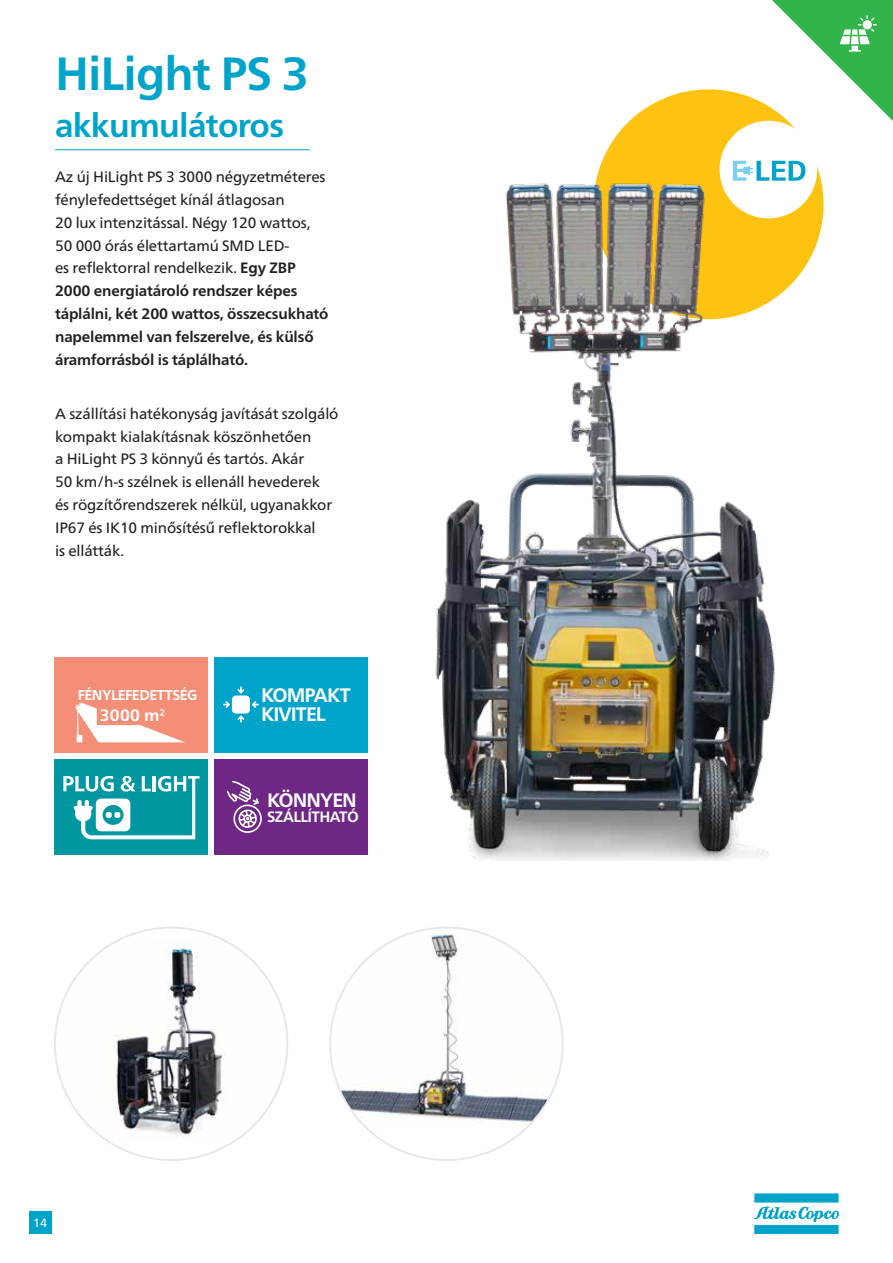
<style>
.page{position:relative;width:893px;height:1263px;background:#fff}
.page>*{position:absolute;margin:0;border:0;box-sizing:border-box;transform-origin:0 0}
.Paragraph_introduction{font:700 46.5px "Neue Frutiger World";letter-spacing:-.02em;color:#00a4ca}
.Paragraph_introduction-2{font:700 33px "Neue Frutiger World";letter-spacing:-.02em;color:#00a4ca}
.text_table{font:700 19.5px/19.5px "Neue Frutiger World";letter-spacing:-.05em;color:#fff}
.text_table-2{font:700 16.5px "Neue Frutiger World";color:#fff}
.BODICOPY_TEXTOS{font:15px/22.8px "Neue Frutiger World";letter-spacing:-.01em;color:#231f20}
.text_table-3{font:700 15px "Neue Frutiger World";letter-spacing:-.04em;color:#fff}
.text_table-4{font:700 14.25px "Neue Frutiger World";letter-spacing:-.04em;color:#fff}
.t1{font:12px "Neue Frutiger World";color:#fff}
.s1{font-weight:700}
</style>
<div class="page">
<svg style="left:754px;top:1193px;width:85px;height:41px"></svg>
<div style="left:29px;top:1211px;width:22px;height:23px;background:#00a4ca"></div>
<div style="left:594px;top:89px;width:229px;height:230px;background:#fec210;border-radius:50%"></div>
<div style="left:720px;top:121px;width:97px;height:97px;background:#fff;border-radius:50%"></div>
<svg style="left:796px;top:161px;width:9px;height:20px"></svg>
<img style="left:435px;top:148px;width:361px;height:713px">
<img style="left:55px;top:940px;width:232px;height:199px">
<img style="left:332px;top:929px;width:229px;height:198px">
<svg style="left:772px;top:0;width:121px;height:121px"></svg>
<hr style="left:55px;top:149px;width:255px;height:1px;background:#00a4ca">
<div style="left:54px;top:759px;width:154px;height:96px;background:#0097a0"></div>
<svg style="left:63px;top:776px;width:137px;height:63px"></svg>
<div style="left:215px;top:759px;width:153px;height:96px;background:#6f2786"></div>
<div style="left:215px;top:656px;width:153px;height:96px;background:#00a4ca"></div>
<svg style="left:227px;top:781px;width:35px;height:52px"></svg>
<div style="left:232px;top:695px;width:18px;height:18px;background:#fff;border-radius:4px"></div>
<svg style="left:237px;top:686px;width:7px;height:7px"></svg>
<svg style="left:237px;top:715px;width:7px;height:8px"></svg>
<svg style="left:252px;top:701px;width:7px;height:7px"></svg>
<svg style="left:223px;top:701px;width:7px;height:7px"></svg>
<div style="left:54px;top:656px;width:154px;height:96px;background:#f58e76"></div>
<svg style="left:75px;top:702px;width:109px;height:40px"></svg>
<p class="Paragraph_introduction" style="left:55px;top:33px;width:256px">HiLight PS 3</p>
<p class="Paragraph_introduction-2" style="left:55px;top:96px;width:230px">akkumulátoros</p>
<p class="BODICOPY_TEXTOS" style="left:55px;top:166px;width:275px">Az új HiLight PS 3 3000 négyzetméteres fénylefedettséget kínál átlagosan<br>20 lux intenzitással. Négy 120 wattos, 50 000 órás élettartamú SMD LED-<br>es reflektorral rendelkezik. <span class="s1">Egy ZBP 2000 energiatároló rendszer képes táplálni, két 200 wattos, összecsukható napelemmel van felszerelve, és külső áramforrásból is táplálható.</span></p>
<p class="BODICOPY_TEXTOS" style="left:55px;top:402px;width:285px">A szállítási hatékonyság javítását szolgáló kompakt kialakításnak köszönhetően<br>a HiLight PS 3 könnyű és tartós. Akár<br>50 km/h-s szélnek is ellenáll hevederek<br>és rögzítőrendszerek nélkül, ugyanakkor IP67 és IK10 minősítésű reflektorokkal<br>is ellátták.</p>
<p class="text_table-4" style="left:78px;top:682px;width:121px">FÉNYLEFEDETTSÉG</p>
<p class="text_table-2" style="left:100px;top:701px;width:67px">3000 m<sup>2</sup></p>
<p class="text_table" style="left:261px;top:685px;width:91px">KOMPAKT<br>KIVITEL</p>
<p class="text_table" style="left:267px;top:790px;width:91px">KÖNNYEN</p>
<p class="text_table-3" style="left:267px;top:804px;width:93px">SZÁLLÍTHATÓ</p>
<p class="t1" style="left:33px;top:1214px;width:15px">14</p>
</div>
